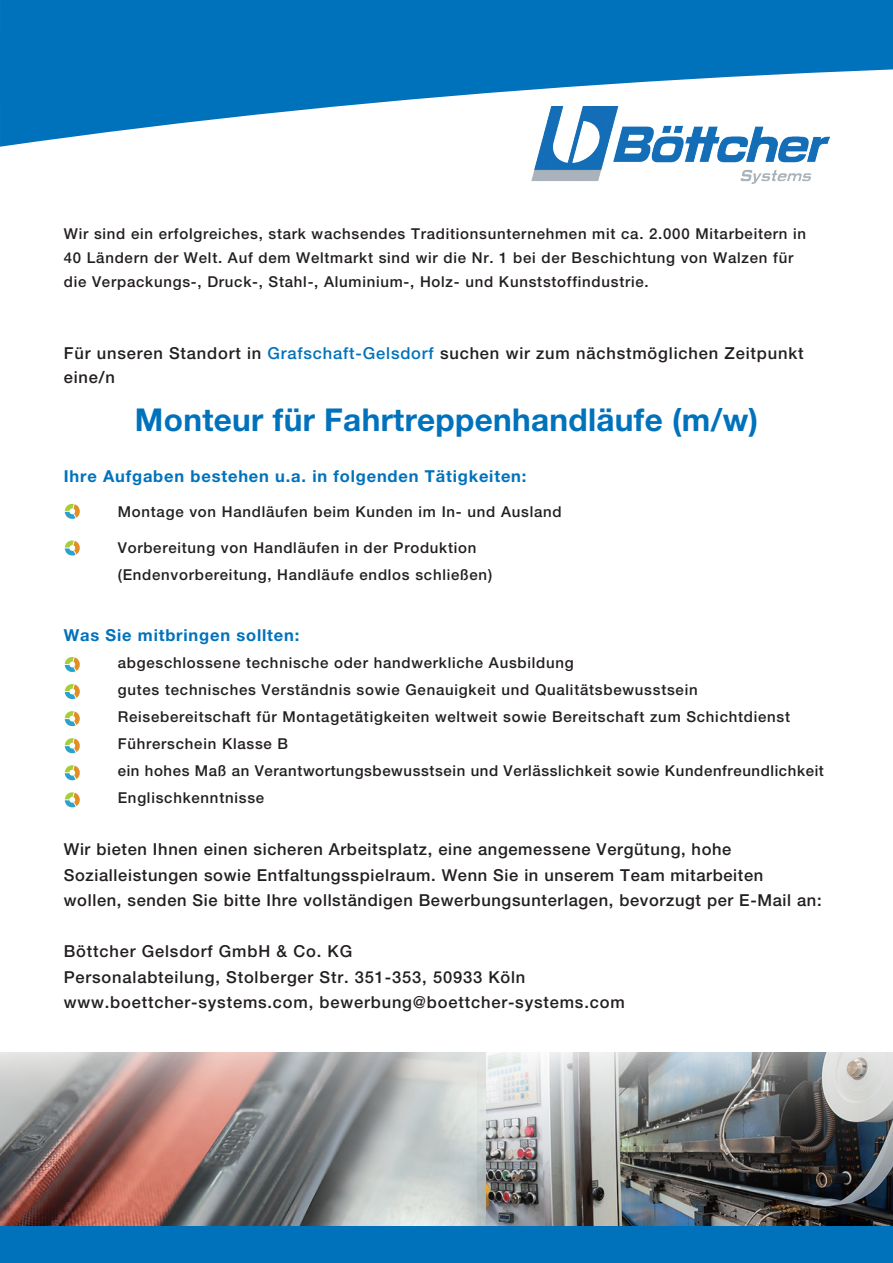
<style>
.page{position:relative;width:893px;height:1263px;background:#fff}
.page>*{position:absolute;margin:0;border:0;box-sizing:border-box;transform-origin:0 0}
.t1{font:700 31.5px "Helvetica Neue LT Pro";letter-spacing:.01em;color:#0072bc}
.t2{font:500 16.5px/25.5px "Helvetica Neue LT Pro";letter-spacing:.04em;color:#231f20}
.t3{font:700 16.5px "Helvetica Neue LT Pro";letter-spacing:.05em;color:#0072bc}
.t4{font:500 15px/27px "Helvetica Neue LT Pro";letter-spacing:.05em;color:#231f20}
.s1{color:#0072bc}
</style>
<div class="page">
<img style="left:485px;top:1052px;width:408px;height:174px">
<img style="left:0;top:1052px;width:485px;height:174px">
<svg style="left:0;top:0;width:893px;height:147px;fill:#0072bc"></svg>
<div style="left:0;top:1226px;width:893px;height:37px;background:#0072bc"></div>
<img style="left:531px;top:106px;width:298px;height:78px">
<svg style="left:64px;top:503px;width:16px;height:16px"></svg>
<svg style="left:64px;top:540px;width:16px;height:16px"></svg>
<svg style="left:64px;top:657px;width:16px;height:15px"></svg>
<svg style="left:64px;top:684px;width:16px;height:16px"></svg>
<svg style="left:64px;top:711px;width:16px;height:16px"></svg>
<svg style="left:64px;top:738px;width:16px;height:16px"></svg>
<svg style="left:64px;top:765px;width:16px;height:16px"></svg>
<svg style="left:64px;top:792px;width:16px;height:16px"></svg>
<p class="t4" style="left:64px;top:222px;width:744px;line-height:24px">Wir sind ein erfolgreiches, stark wachsendes Traditionsunternehmen mit ca. 2.000 Mitarbeitern in<br>40 Ländern der Welt. Auf dem Weltmarkt sind wir die Nr. 1 bei der Beschichtung von Walzen für die Verpackungs-, Druck-, Stahl-, Aluminium-, Holz- und Kunststoffindustrie.</p>
<p class="t2" style="left:64px;top:341px;width:741px;line-height:24px">Für unseren Standort in <span class="s1">Grafschaft-Gelsdorf</span> suchen wir zum nächstmöglichen Zeitpunkt eine/n</p>
<h1 class="t1" style="left:135px;top:400px;width:624px">Monteur für Fahrtreppenhandläufe (m/w)</h1>
<p class="t3" style="left:64px;top:465px;width:464px">Ihre Aufgaben bestehen u.a. in folgenden Tätigkeiten:</p>
<p class="t4" style="left:118px;top:498px;width:445px">Montage von Handläufen beim Kunden im In- und Ausland</p>
<p class="t4" style="left:118px;top:534px;width:376px">Vorbereitung von Handläufen in der Produktion (Endenvorbereitung, Handläufe endlos schließen)</p>
<p class="t3" style="left:64px;top:624px;width:237px">Was Sie mitbringen sollten:</p>
<p class="t4" style="left:118px;top:649px;width:708px">abgeschlossene technische oder handwerkliche Ausbildung<br>gutes technisches Verständnis sowie Genauigkeit und Qualitätsbewusstsein Reisebereitschaft für Montagetätigkeiten weltweit sowie Bereitschaft zum Schichtdienst Führerschein Klasse B<br>ein hohes Maß an Verantwortungsbewusstsein und Verlässlichkeit sowie Kundenfreundlichkeit Englischkenntnisse</p>
<p class="t2" style="left:64px;top:836px;width:759px">Wir bieten Ihnen einen sicheren Arbeitsplatz, eine angemessene Vergütung, hohe<br>Sozialleistungen sowie Entfaltungsspielraum. Wenn Sie in unserem Team mitarbeiten wollen, senden Sie bitte Ihre vollständigen Bewerbungsunterlagen, bevorzugt per E-Mail an:</p>
<p class="t2" style="left:64px;top:938px;width:562px">Böttcher Gelsdorf GmbH &amp; Co. KG<br>Personalabteilung, Stolberger Str. 351-353, 50933 Köln www.boettcher-systems.com, bewerbung@boettcher-systems.com</p>
</div>
